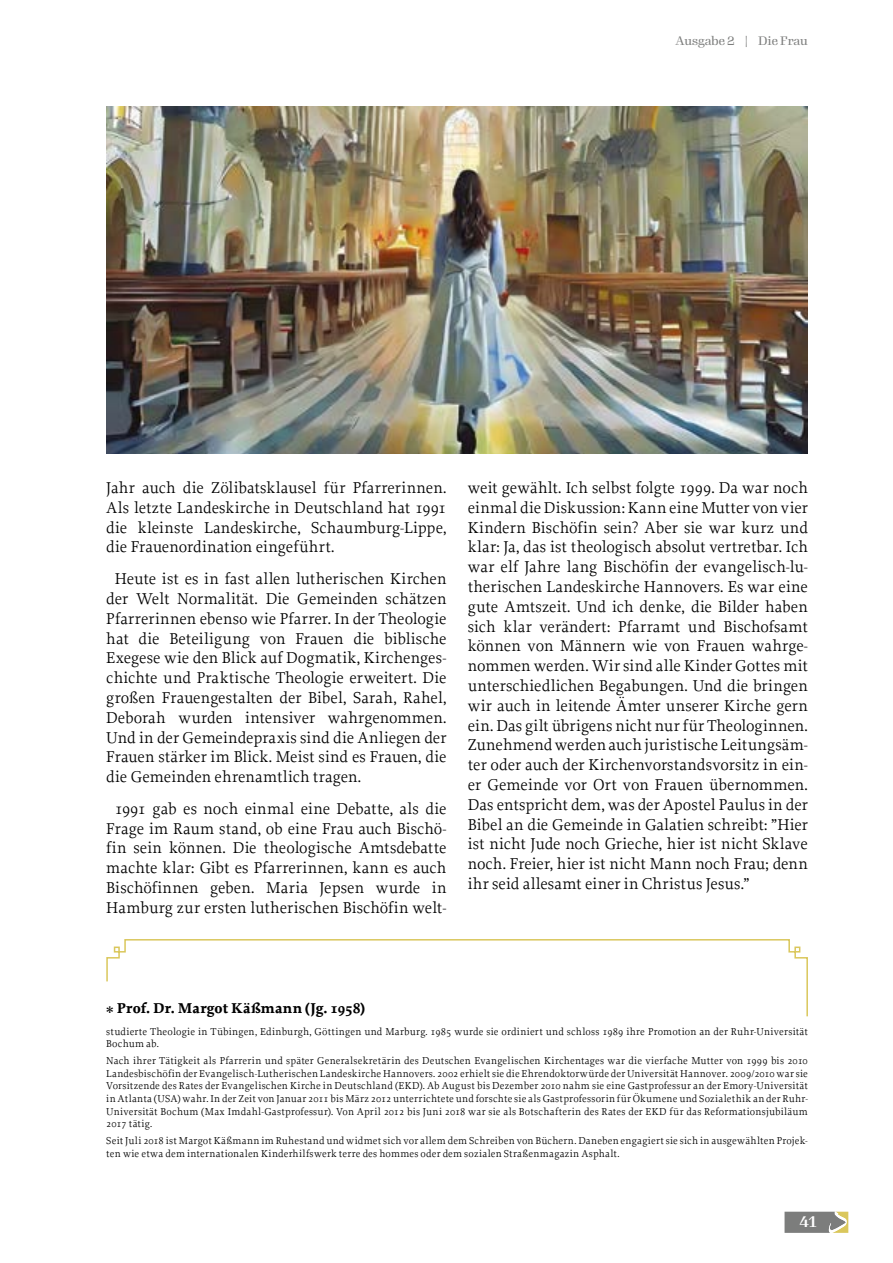
<style>
.page{position:relative;width:893px;height:1263px;background:#fff}
.page>*{position:absolute;margin:0;border:0;box-sizing:border-box;transform-origin:0 0}
.t1{font:16.5px/19.8px "Proforma";letter-spacing:.005em;color:#000;text-align:justify}
.t2{font:700 15px "Proforma";letter-spacing:.005em;color:#000}
.t3{font:500 15px "Gimlet Display";color:#fff}
.t4{font:12px "Gimlet Display";color:#7c7d7c}
.t5{font:10.5px/12.6px "Proforma";letter-spacing:.02em;color:#000}
</style>
<div class="page">
<svg style="left:106px;top:939px;width:702px;height:78px"></svg>
<img style="left:106px;top:106px;width:702px;height:348px">
<svg style="left:784px;top:1211px;width:64px;height:22px"></svg>
<p class="t4" style="left:676px;top:32px;width:134px">Ausgabe 2 | Die Frau</p>
<p class="t1" style="left:106px;top:477px;width:342px">Jahr auch die Zölibatsklausel für Pfarrerinnen.<br>Als letzte Landeskirche in Deutschland hat 1991 die kleinste Landeskirche, Schaumburg-Lippe, die Frauenordination eingeführt.</p>
<p class="t1" style="left:106px;top:569px;width:342px;text-indent:8px">Heute ist es in fast allen lutherischen Kirchen der Welt Normalität. Die Gemeinden schätzen Pfarrerinnen ebenso wie Pfarrer. In der Theologie hat die Beteiligung von Frauen die biblische Exegese wie den Blick auf Dogmatik, Kirchenges&shy;chichte und Praktische Theologie erweitert. Die großen Frauengestalten der Bibel, Sarah, Rahel, Deborah wurden intensiver wahrgenommen.<br>Und in der Gemeindepraxis sind die Anliegen der Frauen stärker im Blick. Meist sind es Frauen, die die Gemeinden ehrenamtlich tragen.</p>
<p class="t1" style="left:106px;top:798px;width:342px;text-align:center">1991 gab es noch einmal eine Debatte, als die Frage im Raum stand, ob eine Frau auch Bischö&shy;fin sein können. Die theologische Amtsdebatte machte klar: Gibt es Pfarrerinnen, kann es auch Bischöfinnen geben. Maria Jepsen wurde in Hamburg zur ersten lutherischen Bischöfin welt-</p>
<p class="t1" style="left:468px;top:477px;width:342px">weit gewählt. Ich selbst folgte 1999. Da war noch einmal die Diskussion: Kann eine Mutter von vier Kindern Bischöfin sein? Aber sie war kurz und klar: Ja, das ist theologisch absolut vertretbar. Ich war elf Jahre lang Bischöfin der evangelisch-lu&shy;therischen Landeskirche Hannovers. Es war eine gute Amtszeit. Und ich denke, die Bilder haben sich klar verändert: Pfarramt und Bischofsamt können von Männern wie von Frauen wahrge&shy;nommen werden. Wir sind alle Kinder Gottes mit unterschiedlichen Begabungen. Und die bringen wir auch in leitende Ämter unserer Kirche gern ein. Das gilt übrigens nicht nur für Theologinnen.<br>Zunehmend werden auch juristische Leitungsäm&shy;ter oder auch der Kirchenvorstandsvorsitz in ein&shy;er Gemeinde vor Ort von Frauen übernommen.<br>Das entspricht dem, was der Apostel Paulus in der Bibel an die Gemeinde in Galatien schreibt: ”Hier ist nicht Jude noch Grieche, hier ist nicht Sklave noch. Freier, hier ist nicht Mann noch Frau; denn ihr seid allesamt einer in Christus Jesus.”</p>
<p class="t2" style="left:106px;top:999px;width:260px">* Prof. Dr. Margot Käßmann (Jg. 1958)</p>
<p class="t5" style="left:106px;top:1025px;width:703px">studierte Theologie in Tübingen, Edinburgh, Göttingen und Marburg. 1985 wurde sie ordiniert und schloss 1989 ihre Promotion an der Ruhr-Universität<br>Bochum ab.</p>
<p class="t5" style="left:106px;top:1054px;width:703px;text-align:justify">Nach ihrer Tätigkeit als Pfarrerin und später Generalsekretärin des Deutschen Evangelischen Kirchentages war die vierfache Mutter von 1999 bis 2010<br>Landesbischöfin der Evangelisch-Lutherischen Landeskirche Hannovers. 2002 erhielt sie die Ehrendoktorwürde der Universität Hannover. 2009/2010 war sie Vorsitzende des Rates der Evangelischen Kirche in Deutschland (EKD). Ab August bis Dezember 2010 nahm sie eine Gastprofessur an der Emory-Universität in Atlanta (USA) wahr. In der Zeit von Januar 2011 bis März 2012 unterrichtete und forschte sie als Gastprofessorin für Ökumene und Sozialethik an der Ruhr-Universität Bochum (Max Imdahl-Gastprofessur). Von April 2012 bis Juni 2018 war sie als Botschafterin des Rates der EKD für das Reformationsjubiläum 2017 tätig.</p>
<p class="t5" style="left:106px;top:1134px;width:703px">Seit Juli 2018 ist Margot Käßmann im Ruhestand und widmet sich vor allem dem Schreiben von Büchern. Daneben engagiert sie sich in ausgewählten Projek&shy;ten wie etwa dem internationalen Kinderhilfswerk terre des hommes oder dem sozialen Straßenmagazin Asphalt.</p>
<p class="t3" style="left:800px;top:1211px;width:18px">41</p>
</div>
